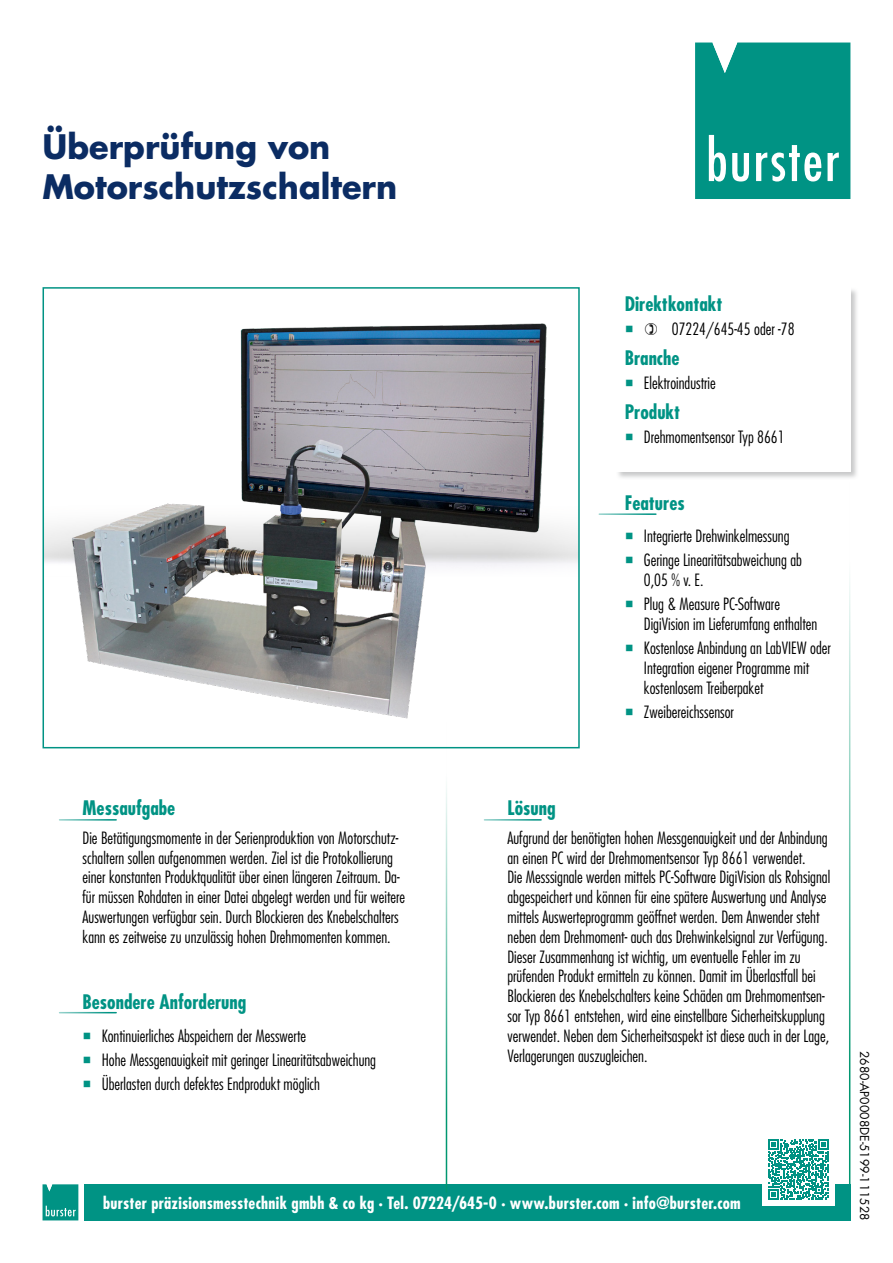
<style>
.page{position:relative;width:893px;height:1263px;background:#fff}
.page>*{position:absolute;margin:0;border:0;box-sizing:border-box;transform-origin:0 0}
.t1{font:700 33px/39.6px "Futura LT";color:#0b2c63}
.t2{font:700 condensed 19.5px "Futura LT";color:#009384}
.t3{font:300 condensed 16.5px/19.8px "Futura LT";color:#000}
.t4{font:700 condensed 16.5px "Futura LT";letter-spacing:.01em;color:#fff}
.t5{font:12px "Futura LT";color:#000}
</style>
<div class="page">
<hr style="left:849px;top:481px;width:1px;height:715px;background:#009770">
<svg style="left:695px;top:43px;width:155px;height:156px;background:#179c8f"></svg>
<div style="left:84px;top:1184px;width:766px;height:36px;background:#009384"></div>
<svg style="left:43px;top:1184px;width:35px;height:36px"></svg>
<hr style="left:446px;top:721px;width:1px;height:471px;background:#009770">
<div style="left:762px;top:1133px;width:72px;height:72px;background:#fff"></div>
<svg style="left:768px;top:1139px;width:61px;height:61px"></svg>
<img style="left:46px;top:323px;width:531px;height:402px">
<div style="left:43px;top:287px;width:537px;height:461px;border:2px solid #009384"></div>
<hr style="left:60px;top:819px;width:56px;height:2px;background:#009384">
<hr style="left:60px;top:1012px;width:56px;height:1px;background:#009384">
<hr style="left:484px;top:819px;width:57px;height:2px;background:#009384">
<div style="left:616px;top:287px;width:243px;height:194px;background:#b1b2b3;opacity:.7"></div>
<div style="left:616px;top:287px;width:234px;height:185px;background:#fff"></div>
<hr style="left:599px;top:513px;width:57px;height:2px;background:#009384">
<h1 class="t1" style="left:43px;top:127px;width:356px">Überprüfung von<br>Motorschutzschaltern</h1>
<p class="t2" style="left:625px;top:292px;width:99px">Direktkontakt</p>
<p class="t3" style="left:672px;top:319px;width:124px">07224/645-45 oder -78</p>
<p class="t2" style="left:625px;top:346px;width:56px">Branche</p>
<p class="t3" style="left:644px;top:373px;width:73px">Elektroindustrie</p>
<p class="t2" style="left:625px;top:400px;width:57px">Produkt</p>
<p class="t3" style="left:644px;top:427px;width:142px">Drehmomentsensor Typ 8661</p>
<p class="t2" style="left:625px;top:490px;width:62px">Features</p>
<p class="t3" style="left:644px;top:524px;width:160px;line-height:24px">Integrierte Drehwinkelmessung<br>Geringe Linearitätsabweichung ab</p>
<p class="t3" style="left:644px;top:568px;width:138px;line-height:24px">0,05 % v. E.<br>Plug &amp; Measure PC-Software</p>
<p class="t3" style="left:644px;top:612px;width:188px;line-height:24px">DigiVision im Lieferumfang enthalten<br>Kostenlose Anbindung an LabVIEW oder</p>
<p class="t3" style="left:644px;top:658px;width:167px">Integration eigener Programme mit kostenlosem Treiberpaket</p>
<p class="t3" style="left:644px;top:702px;width:92px">Zweibereichssensor</p>
<p class="t2" style="left:83px;top:796px;width:94px">Messaufgabe</p>
<p class="t3" style="left:83px;top:828px;width:324px">Die Betätigungsmomente in der Serienproduktion von Motorschutz&shy;schaltern sollen aufgenommen werden. Ziel ist die Protokollierung einer konstanten Produktqualität über einen längeren Zeitraum. Da&shy;für müssen Rohdaten in einer Datei abgelegt werden und für weitere Auswertungen verfügbar sein. Durch Blockieren des Knebelschalters kann es zeitweise zu unzulässig hohen Drehmomenten kommen.</p>
<p class="t2" style="left:83px;top:990px;width:165px">Besondere Anforderung</p>
<p class="t3" style="left:102px;top:1024px;width:276px;line-height:24px">Kontinuierliches Abspeichern der Messwerte<br>Hohe Messgenauigkeit mit geringer Linearitätsabweichung<br>Überlasten durch defektes Endprodukt möglich</p>
<p class="t2" style="left:507px;top:796px;width:50px">Lösung</p>
<p class="t3" style="left:507px;top:828px;width:324px">Aufgrund der benötigten hohen Messgenauigkeit und der Anbindung an einen PC wird der Drehmomentsensor Typ 8661 verwendet.<br>Die Messsignale werden mittels PC-Software DigiVision als Rohsignal abgespeichert und können für eine spätere Auswertung und Analyse mittels Auswerteprogramm geöffnet werden. Dem Anwender steht neben dem Drehmoment- auch das Drehwinkelsignal zur Verfügung.<br>Dieser Zusammenhang ist wichtig, um eventuelle Fehler im zu prüfenden Produkt ermitteln zu können. Damit im Überlastfall bei Blockieren des Knebelschalters keine Schäden am Drehmomentsen&shy;sor Typ 8661 entstehen, wird eine einstellbare Sicherheitskupplung verwendet. Neben dem Sicherheitsaspekt ist diese auch in der Lage, Verlagerungen auszugleichen.</p>
<p class="t4" style="left:103px;top:1193px;width:639px">burster präzisionsmesstechnik gmbh &amp; co kg · Tel. 07224/645-0 · www.burster.com · info@burster.com</p>
<p class="t5" style="left:872px;top:1051px;width:171px;rotate:90deg">2680-AP0008DE-5199-111528</p>
</div>
